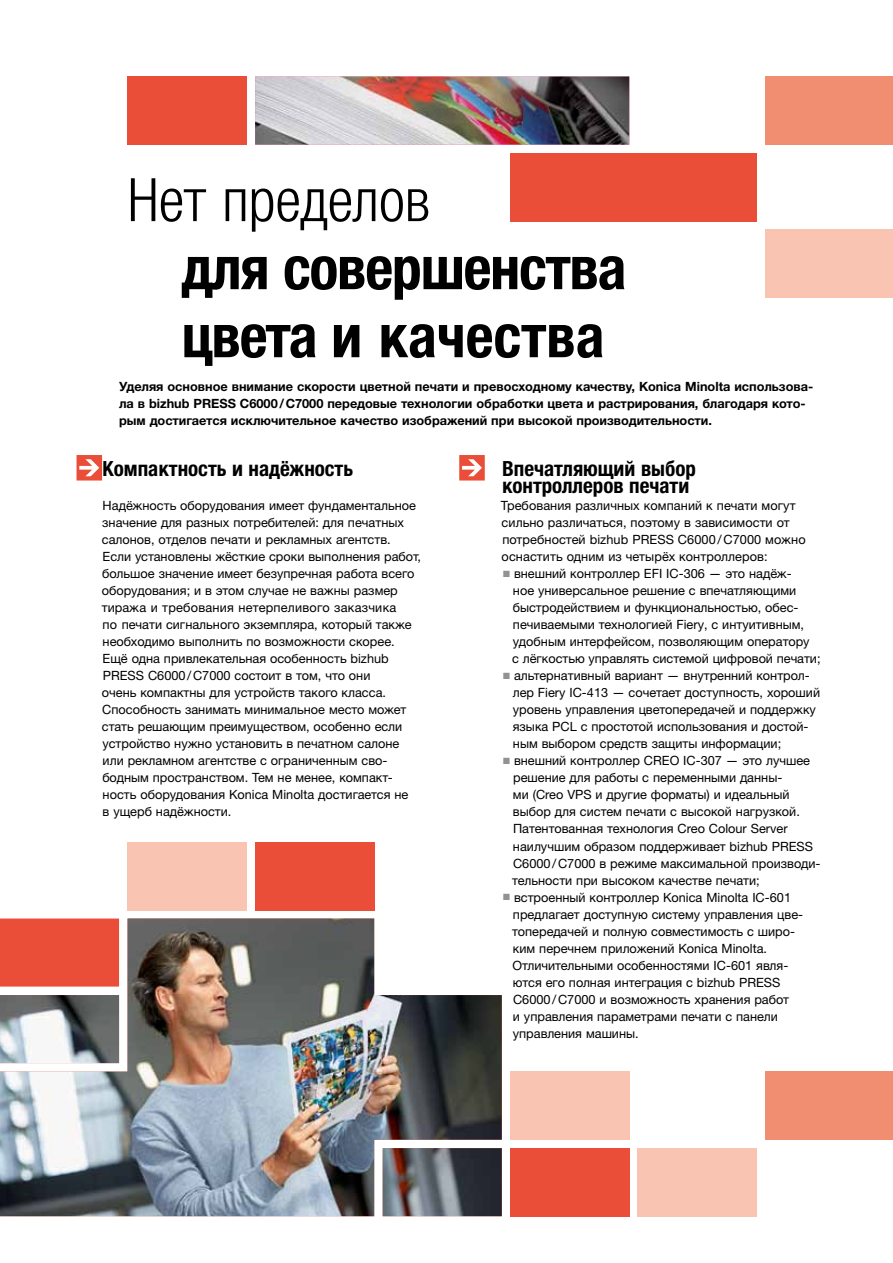
<style>
.page{position:relative;width:893px;height:1263px;background:#fff}
.page>*{position:absolute;margin:0;border:0;box-sizing:border-box;transform-origin:0 0}
.t1{font:700 condensed 60px/68.1px "Helvetica Neue LTW1 G";letter-spacing:-.02em;color:#000}
.t2{font:300 condensed 60px "Helvetica Neue LTW1 G";color:#000}
.t3{font:700 condensed 21px/17px "Helvetica Neue LTW1 G";color:#000}
.t4{font:12.75px/17px "Helvetica Neue LTW1 G";color:#000}
.t5{font:700 12.75px/17px "Helvetica Neue LTW1 G";color:#000}
.s1{color:#919292}
</style>
<div class="page">
<div style="left:128px;top:77px;width:119px;height:68px;background:#ea4e38"></div>
<div style="left:765px;top:77px;width:128px;height:68px;background:#f18d71"></div>
<div style="left:765px;top:230px;width:128px;height:68px;background:#f9c4b1"></div>
<svg style="left:77px;top:455px;width:25px;height:25px"></svg>
<svg style="left:459px;top:455px;width:26px;height:25px"></svg>
<img style="left:255px;top:77px;width:374px;height:68px">
<div style="left:510px;top:153px;width:247px;height:68px;background:#ea4e38"></div>
<div style="left:128px;top:842px;width:119px;height:68px;background:#f9c4b1"></div>
<div style="left:255px;top:842px;width:119px;height:68px;background:#ea4e38"></div>
<div style="left:510px;top:1071px;width:119px;height:69px;background:#f9c4b1"></div>
<div style="left:765px;top:1071px;width:128px;height:69px;background:#f18d71"></div>
<img style="left:0;top:918px;width:502px;height:298px">
<div style="left:510px;top:1148px;width:119px;height:68px;background:#ea4e38"></div>
<div style="left:638px;top:1148px;width:119px;height:68px;background:#f9c4b1"></div>
<h1 class="t2" style="left:128px;top:165px;width:304px">Нет пределов</h1>
<h1 class="t1" style="left:182px;top:234px;width:446px">для совершенства цвета и качества</h1>
<p class="t5" style="left:119px;top:378px;width:696px">Уделяя основное внимание скорости цветной печати и превосходному качеству, Konica Minolta использова&shy;ла в bizhub PRESS C6000/C7000 передовые технологии обработки цвета и растрирования, благодаря кото&shy;рым достигается исключительное качество изображений при высокой производительности.</p>
<h2 class="t3" style="left:103px;top:460px;width:252px">Компактность и надёжность</h2>
<p class="t4" style="left:102px;top:497px;width:321px">Надёжность оборудования имеет фундаментальное значение для разных потребителей: для печатных салонов, отделов печати и рекламных агентств.<br>Если установлены жёсткие сроки выполнения работ, большое значение имеет безупречная работа всего оборудования; и в этом случае не важны размер тиража и требования нетерпеливого заказчика<br>по печати сигнального экземпляра, который также необходимо выполнить по возможности скорее.<br>Ещё одна привлекательная особенность bizhub PRESS C6000/C7000 состоит в том, что они<br>очень компактны для устройств такого класса.<br>Способность занимать минимальное место может стать решающим преимуществом, особенно если устройство нужно установить в печатном салоне или рекламном агентстве с ограниченным сво&shy;бодным пространством. Тем не менее, компакт&shy;ность оборудования Konica Minolta достигается не<br>в ущерб надёжности.</p>
<h2 class="t3" style="left:502px;top:460px;width:195px">Впечатляющий выбор контроллеров печати</h2>
<p class="t4" style="left:501px;top:497px;width:306px">Требования различных компаний к печати могут сильно различаться, поэтому в зависимости от потребностей bizhub PRESS C6000/C7000 можно оснастить одним из четырёх контроллеров:</p>
<p class="t4" style="left:512px;top:565px;width:310px;text-indent:-9px"><span class="s1">■</span> внешний контроллер EFI IC-306 — это надёж-<br>ное универсальное решение с впечатляющими быстродействием и функциональностью, обес&shy;печиваемыми технологией Fiery, с интуитивным, удобным интерфейсом, позволяющим оператору<br>с лёгкостью управлять системой цифровой печати;</p>
<p class="t4" style="left:513px;top:667px;width:309px;text-indent:-9px"><span class="s1">■</span> альтернативный вариант — внутренний контрол&shy;лер Fiery IC-413 — сочетает доступность, хороший уровень управления цветопередачей и поддержку языка PCL с простотой использования и достой&shy;ным выбором средств защиты информации;</p>
<p class="t4" style="left:512px;top:752px;width:310px;text-indent:-9px"><span class="s1">■</span> внешний контроллер CREO IC-307 — это лучшее решение для работы с переменными данны-<br>ми (Creo VPS и другие форматы) и идеальный выбор для систем печати с высокой нагрузкой.<br>Патентованная технология Creo Colour Server наилучшим образом поддерживает bizhub PRESS C6000/C7000 в режиме максимальной производи&shy;тельности при высоком качестве печати;</p>
<p class="t4" style="left:512px;top:888px;width:292px;text-indent:-9px"><span class="s1">■</span> встроенный контроллер Konica Minolta IC-601 предлагает доступную систему управления цве&shy;топередачей и полную совместимость с широ&shy;ким перечнем приложений Konica Minolta.<br>Отличительными особенностями IC-601 явля&shy;ются его полная интеграция с bizhub PRESS C6000/C7000 и возможность хранения работ<br>и управления параметрами печати с панели управления машины.</p>
</div>
